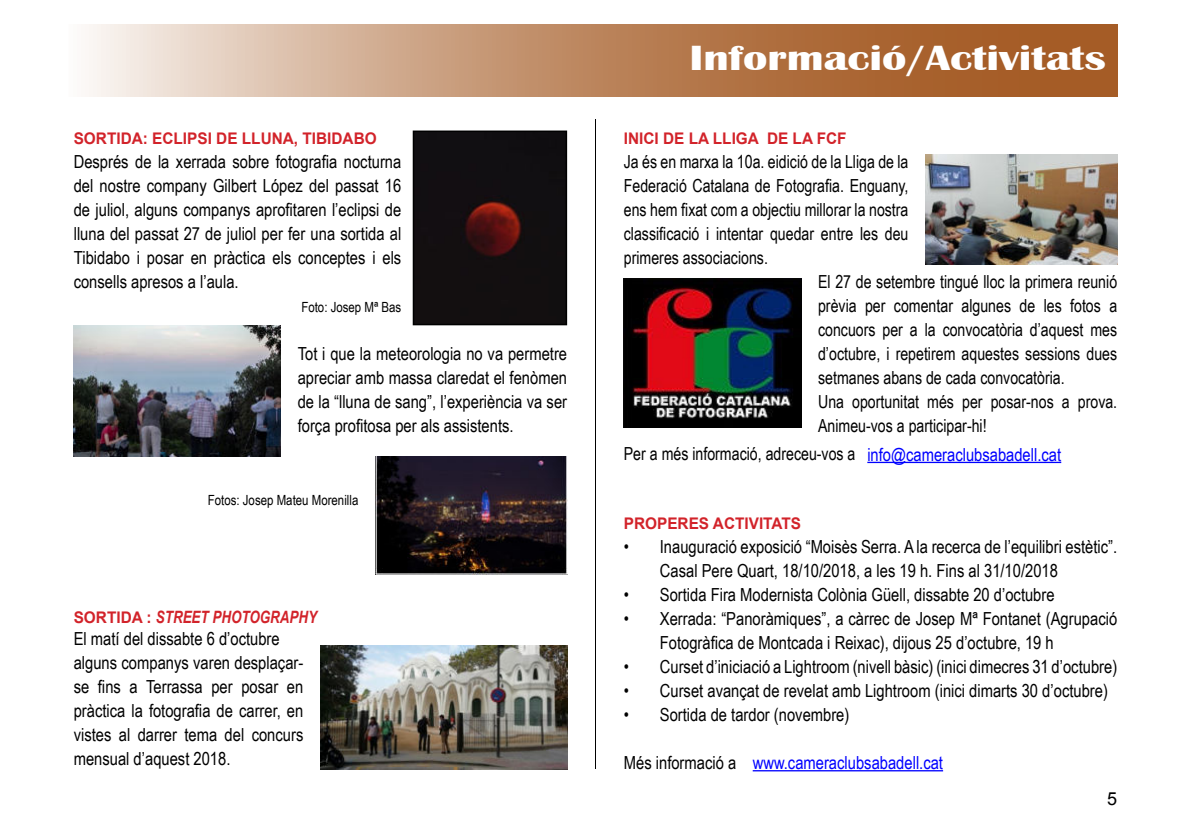
<style>
.page{position:relative;width:1191px;height:840px;background:#fff}
.page>*{position:absolute;margin:0;border:0;box-sizing:border-box;transform-origin:0 0}
.t1{font:700 36px "Britannic";color:#fff;scale:1.25 1}
.t2{font:18px/24px "Arial Narrow";color:#000}
.t3{font:18px "Arial Narrow";color:#000;scale:.96 1}
.t4{font:18px "Arial Narrow";color:#00f}
.t5{font:18px "Arial";color:#000}
.t6{font:italic 700 17px "Arial Narrow";color:#d2232a;scale:.96 1}
.t7{font:700 16px "Arial";color:#d2232a;scale:.96 1}
.t8{font:14px "Arial Narrow";color:#000}
.s1{font-family:"Arial";font-style:normal;font-size:16px}
.s2{color:#00f}
.s3{color:#000}
</style>
<div class="page">
<svg style="left:89px;top:24px;width:1028px;height:72px;background:#c1906b"></svg>
<hr style="left:867px;top:461px;width:194px;height:2px;background:#00f">
<hr style="left:752px;top:769px;width:191px;height:2px;background:#00f">
<hr style="left:595px;top:119px;width:1px;height:649px;background:#000">
<img style="left:416px;top:133px;width:148px;height:189px">
<div style="left:413px;top:130px;width:154px;height:195px;border:2px solid #000"></div>
<img style="left:74px;top:325px;width:207px;height:131px">
<img style="left:925px;top:154px;width:192px;height:110px">
<img style="left:320px;top:645px;width:247px;height:123px">
<img style="left:375px;top:456px;width:192px;height:118px">
<img style="left:624px;top:278px;width:177px;height:149px">
<p class="t7" style="left:74px;top:128px;width:317px">SORTIDA: ECLIPSI DE LLUNA, TIBIDABO</p>
<p class="t2" style="left:74px;top:149px;width:329px;text-align:justify">Després de la xerrada sobre fotografia nocturna del nostre company Gilbert López del passat 16 de juliol, alguns companys aprofitaren l’eclipsi de lluna del passat 27 de juliol per fer una sortida al Tibidabo i posar en pràctica els conceptes i els consells apresos a l’aula.</p>
<p class="t8" style="left:301px;top:302px;width:101px">Foto: Josep Mª Bas</p>
<p class="t2" style="left:298px;top:341px;width:271px;text-align:justify">Tot i que la meteorologia no va permetre apreciar amb massa claredat el fenòmen de la “lluna de sang”, l’experiència va ser força profitosa per als assistents.</p>
<p class="t8" style="left:208px;top:494px;width:152px">Fotos: Josep Mateu Morenilla</p>
<p class="t6" style="left:74px;top:610px;width:255px"><span class="s1">SORTIDA :</span> STREET PHOTOGRAPHY</p>
<p class="t2" style="left:74px;top:625px;width:231px">El matí del dissabte 6 d’octubre alguns companys varen desplaçar&shy;se fins a Terrassa per posar en pràctica la fotografia de carrer, en vistes al darrer tema del concurs mensual d’aquest 2018.</p>
<h1 class="t1" style="left:689px;top:46px;width:335px">Informació/Activitats</h1>
<p class="t7" style="left:624px;top:128px;width:234px">INICI DE LA LLIGA DE LA FCF</p>
<p class="t3" style="left:624px;top:148px;width:298px">Ja és en marxa la 10a. eidició de la Lliga de la</p>
<p class="t3" style="left:624px;top:172px;width:298px">Federació Catalana de Fotografia. Enguany,</p>
<p class="t3" style="left:624px;top:196px;width:298px">ens hem fixat com a objectiu millorar la nostra</p>
<p class="t3" style="left:624px;top:220px;width:298px">classificació i intentar quedar entre les deu</p>
<p class="t3" style="left:624px;top:244px;width:152px">primeres associacions.</p>
<p class="t3" style="left:818px;top:268px;width:313px">El 27 de setembre tingué lloc la primera reunió</p>
<p class="t3" style="left:818px;top:292px;width:313px">prèvia per comentar algunes de les fotos a</p>
<p class="t3" style="left:818px;top:316px;width:313px">concuors per a la convocatòria d’aquest mes</p>
<p class="t3" style="left:818px;top:340px;width:313px">d’octubre, i repetirem aquestes sessions dues</p>
<p class="t3" style="left:818px;top:364px;width:258px">setmanes abans de cada convocatòria.</p>
<p class="t3" style="left:818px;top:388px;width:313px">Una oportunitat més per posar-nos a prova.</p>
<p class="t3" style="left:818px;top:412px;width:177px">Animeu-vos a participar-hi!</p>
<p class="t3" style="left:624px;top:440px;width:457px">Per a més informació, adreceu-vos a <span class="s2">info@cameraclubsabadell.cat</span></p>
<p class="t7" style="left:624px;top:512px;width:186px">PROPERES ACTIVITATS</p>
<p class="t2" style="left:660px;top:535px;width:459px;text-indent:-36px">• Inauguració exposició “Moisès Serra. A la recerca de l’equilibri estètic”.<br>Casal Pere Quart, 18/10/2018, a les 19 h. Fins al 31/10/2018</p>
<p class="t2" style="left:624px;top:583px;width:432px">• Sortida Fira Modernista Colònia Güell, dissabte 20 d’octubre</p>
<p class="t2" style="left:660px;top:607px;width:459px;text-indent:-36px">• Xerrada: “Panoràmiques”, a càrrec de Josep Mª Fontanet (Agrupació<br>Fotogràfica de Montcada i Reixac), dijous 25 d’octubre, 19 h</p>
<p class="t2" style="left:624px;top:655px;width:495px">• Curset d’iniciació a Lightroom (nivell bàsic) (inici dimecres 31 d’octubre)</p>
<p class="t2" style="left:624px;top:679px;width:485px">• Curset avançat de revelat amb Lightroom (inici dimarts 30 d’octubre)</p>
<p class="t2" style="left:624px;top:703px;width:227px">• Sortida de tardor (novembre)</p>
<p class="t4" style="left:624px;top:748px;width:321px"><span class="s3">Més informació a</span> www.cameraclubsabadell.cat</p>
<p class="t5" style="left:1107px;top:791px;width:12px">5</p>
</div>
